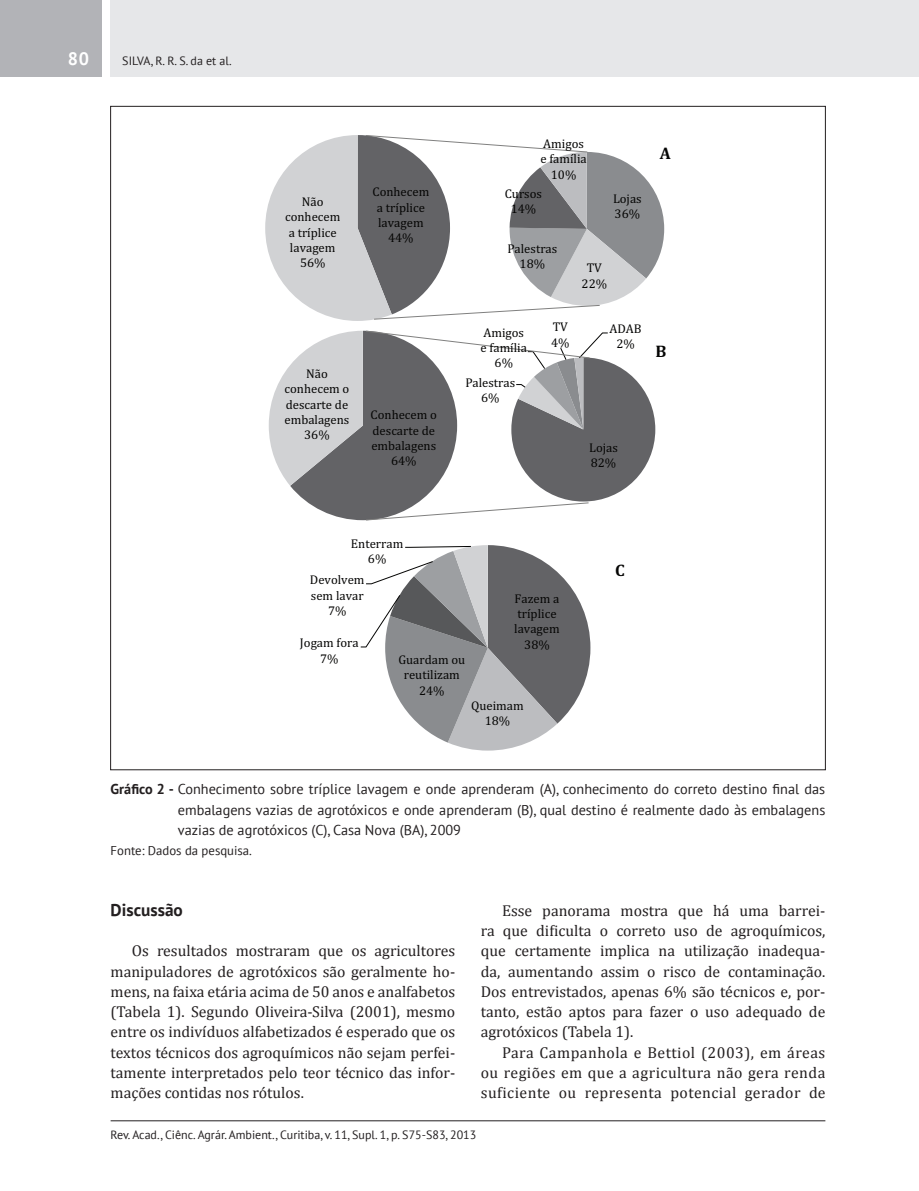
<style>
.page{position:relative;width:919px;height:1191px;background:#fff}
.page>*{position:absolute;margin:0;border:0;box-sizing:border-box;transform-origin:0 0}
.t1{font:700 18px "PT Sans";color:#fff}
.t2{font:700 17.25px "PT Sans";color:#231f20}
.t3{font:700 16.95px "Cambria";color:#050504}
.t4{font:15.75px/20.2px "Cambria";color:#231f20;text-align:justify}
.t5{font:14.25px/20.2px "PT Sans";color:#231f20;text-align:justify}
.t6{font:12.75px/15.3px "Cambria";color:#050504;text-align:center}
.t7{font:12.75px "PT Sans";color:#231f20}
.t8{font:12px "PT Sans";color:#231f20}
.s1{font-weight:700}
</style>
<div class="page">
<div style="left:111px;top:0;width:807px;height:77px;background:#e6e7e9"></div>
<div style="left:0;top:0;width:102px;height:77px;background:#b2b3b7"></div>
<hr style="left:111px;top:1120px;width:714px;height:1px;background:#231f20">
<svg style="left:265px;top:135px;width:399px;height:186px"></svg>
<svg style="left:360px;top:545px;width:230px;height:205px"></svg>
<svg style="left:269px;top:330px;width:386px;height:191px"></svg>
<p class="t1" style="left:67px;top:47px;width:23px">80</p>
<p class="t8" style="left:122px;top:53px;width:111px">SILVA, R. R. S. da et al.</p>
<p class="t6" style="left:285px;top:195px;width:57px">Não conhecem a tríplice lavagem<br>56%</p>
<p class="t6" style="left:372px;top:185px;width:58px">Conhecem a tríplice lavagem<br>44%</p>
<p class="t6" style="left:284px;top:367px;width:66px">Não conhecem o descarte de embalagens<br>36%</p>
<p class="t6" style="left:370px;top:408px;width:68px">Conhecem o descarte de embalagens<br>64%</p>
<p class="t6" style="left:540px;top:137px;width:48px">Amigos e família<br>10%</p>
<p class="t6" style="left:504px;top:187px;width:39px">Cursos<br>14%</p>
<p class="t6" style="left:613px;top:192px;width:30px;text-align:left">Lojas<br>36%</p>
<p class="t6" style="left:507px;top:242px;width:51px">Palestras<br>18%</p>
<p class="t6" style="left:581px;top:262px;width:27px">TV<br>22%</p>
<p class="t6" style="left:480px;top:326px;width:48px">Amigos e família<br>6%</p>
<p class="t6" style="left:465px;top:376px;width:51px">Palestras<br>6%</p>
<p class="t6" style="left:551px;top:320px;width:20px;text-align:left">TV<br>4%</p>
<p class="t6" style="left:609px;top:322px;width:34px">ADAB<br>2%</p>
<p class="t3" style="left:659px;top:141px;width:13px">A</p>
<p class="t3" style="left:655px;top:339px;width:12px">B</p>
<p class="t6" style="left:589px;top:441px;width:30px;text-align:left">Lojas<br>82%</p>
<p class="t6" style="left:351px;top:537px;width:54px">Enterram<br>6%</p>
<p class="t6" style="left:310px;top:573px;width:56px">Devolvem sem lavar<br>7%</p>
<p class="t6" style="left:300px;top:636px;width:60px">Jogam fora<br>7%</p>
<p class="t6" style="left:398px;top:653px;width:68px">Guardam ou reutilizam<br>24%</p>
<p class="t6" style="left:514px;top:592px;width:47px">Fazem a tríplice lavagem<br>38%</p>
<p class="t6" style="left:471px;top:699px;width:54px">Queimam<br>18%</p>
<p class="t3" style="left:615px;top:558px;width:11px">C</p>
<p class="t5" style="left:178px;top:779px;width:649px;text-indent:-67px"><span class="s1">Gráfico 2 -</span> Conhecimento sobre tríplice lavagem e onde aprenderam (A), conhecimento do correto destino final das embalagens vazias de agrotóxicos e onde aprenderam (B), qual destino é realmente dado às embalagens vazias de agrotóxicos (C), Casa Nova (BA), 2009</p>
<p class="t7" style="left:111px;top:842px;width:143px">Fonte: Dados da pesquisa.</p>
<p class="t2" style="left:111px;top:898px;width:74px">Discussão</p>
<p class="t4" style="left:111px;top:940px;width:346px;text-indent:21px">Os resultados mostraram que os agricultores manipuladores de agrotóxicos são geralmente ho&shy;mens, na faixa etária acima de 50 anos e analfabetos (Tabela 1). Segundo Oliveira-Silva (2001), mesmo entre os indivíduos alfabetizados é esperado que os textos técnicos dos agroquímicos não sejam perfei&shy;tamente interpretados pelo teor técnico das infor&shy;mações contidas nos rótulos.</p>
<p class="t4" style="left:480px;top:900px;width:346px;text-indent:21px">Esse panorama mostra que há uma barrei&shy;ra que dificulta o correto uso de agroquímicos, que certamente implica na utilização inadequa&shy;da, aumentando assim o risco de contaminação.<br>Dos entrevistados, apenas 6% são técnicos e, por&shy;tanto, estão aptos para fazer o uso adequado de agrotóxicos (Tabela 1).</p>
<p class="t4" style="left:480px;top:1042px;width:346px;text-indent:21px">Para Campanhola e Bettiol (2003), em áreas ou regiões em que a agricultura não gera renda suficiente ou representa potencial gerador de</p>
<p class="t8" style="left:111px;top:1126px;width:367px">Rev. Acad., Ciênc. Agrár. Ambient., Curitiba, v. 11, Supl. 1, p. S75-S83, 2013</p>
</div>
